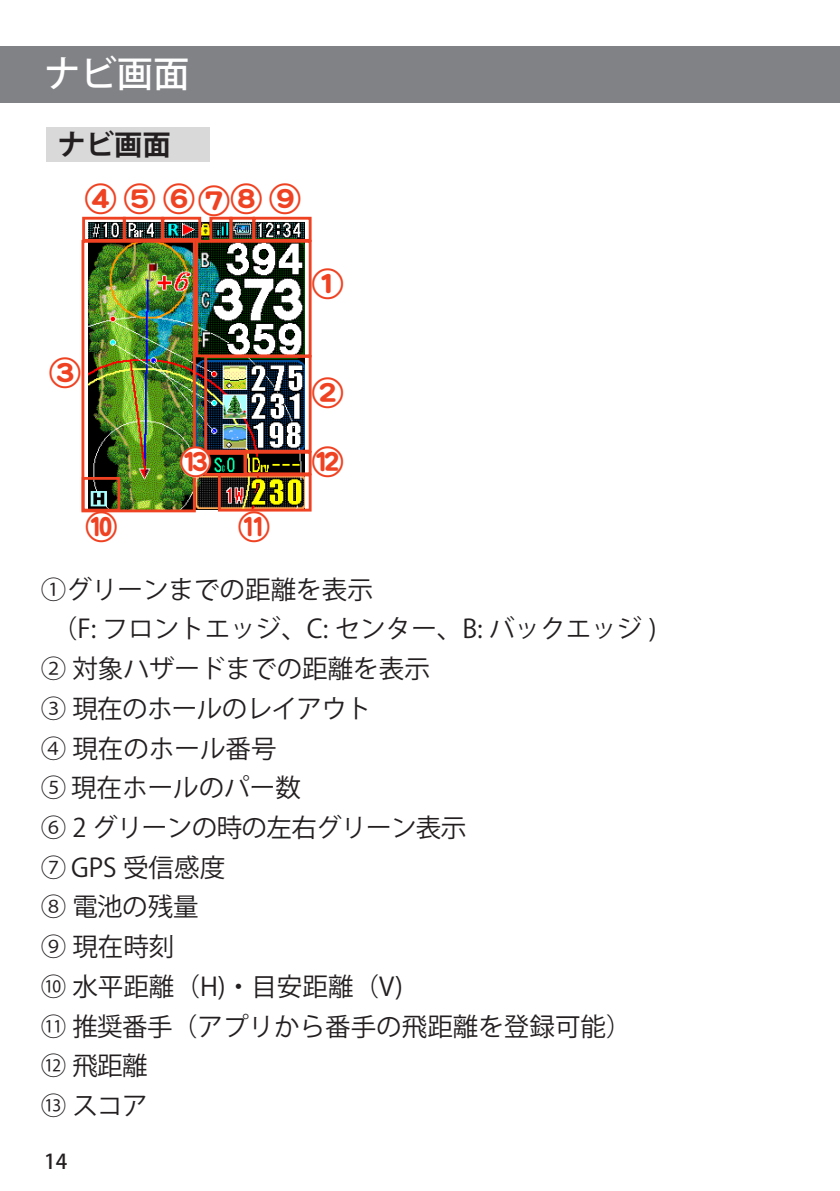
<style>
.page{position:relative;width:840px;height:1191px;background:#fff}
.page>*{position:absolute;margin:0;border:0;box-sizing:border-box;transform-origin:0 0}
.t1{font:500 36.4px "Koz Go Pro";color:#fff}
.t2{font:31.2px "DF Maru Gothic SB MP RKSJ H";letter-spacing:.23em;color:#ef4222}
.t3{font:700 28.4px "Koz Go Pro";color:#231f20}
.t4{font:25.6px "Koz Go Pro";color:#231f20}
.t5{font:25.6px "Koz Go Pro";letter-spacing:-.025em;color:#231f20}
.t6{font:500 20.4px "Koz Go Pro";color:#231f20}
</style>
<div class="page">
<div style="left:0;top:46px;width:839px;height:57px;background:#808285"></div>
<img style="left:88px;top:222px;width:216px;height:16px">
<div style="left:82px;top:217px;width:44px;height:25px;border:3px solid #ef4222"></div>
<div style="left:123px;top:217px;width:41px;height:24px;border:3px solid #ef4222"></div>
<div style="left:161px;top:217px;width:40px;height:24px;border:3px solid #ef4222"></div>
<div style="left:209px;top:217px;width:23px;height:25px;border:3px solid #ef4222"></div>
<div style="left:229px;top:217px;width:26px;height:25px;border:3px solid #ef4222"></div>
<div style="left:252px;top:217px;width:59px;height:25px;border:3px solid #ef4222"></div>
<img style="left:81px;top:238px;width:231px;height:275px">
<div style="left:82px;top:477px;width:38px;height:34px;border:3px solid #ef4222"></div>
<div style="left:46px;top:128px;width:163px;height:34px;background:#d9d9d9"></div>
<div style="left:244px;top:451px;width:67px;height:24px;border:3px solid #ef4222"></div>
<div style="left:204px;top:452px;width:42px;height:24px;border:3px solid #ef4222"></div>
<div style="left:180px;top:447px;width:30px;height:30px;background:#fff;border-radius:50%"></div>
<h1 class="t1" style="left:44px;top:51px;width:147px">ナビ画面</h1>
<p class="t3" style="left:57px;top:127px;width:115px">ナビ画面</p>
<p class="t2" style="left:85px;top:183px;width:217px">④⑤⑥⑦⑧⑨</p>
<p class="t2" style="left:312px;top:268px;width:33px">①</p>
<p class="t2" style="left:49px;top:357px;width:33px">③</p>
<p class="t2" style="left:180px;top:446px;width:33px">⑬</p>
<p class="t2" style="left:86px;top:511px;width:33px">⑩</p>
<p class="t2" style="left:238px;top:511px;width:33px">⑪</p>
<p class="t2" style="left:312px;top:377px;width:33px">②</p>
<p class="t2" style="left:312px;top:446px;width:33px">⑫</p>
<p class="t4" style="left:41px;top:572px;width:333px">①グリーンまでの距離を表示</p>
<p class="t4" style="left:52px;top:612px;width:606px">（F: フロントエッジ、C: センター、B: バックエッジ )</p>
<p class="t4" style="left:41px;top:652px;width:390px">② 対象ハザードまでの距離を表示</p>
<p class="t5" style="left:41px;top:692px;width:332px">③ 現在のホールのレイアウト</p>
<p class="t4" style="left:41px;top:731px;width:237px">④ 現在のホール番号</p>
<p class="t4" style="left:41px;top:771px;width:261px">⑤ 現在ホールのパー数</p>
<p class="t5" style="left:41px;top:811px;width:451px">⑥ 2 グリーンの時の左右グリーン表示　</p>
<p class="t4" style="left:41px;top:850px;width:211px">⑦ GPS 受信感度　</p>
<p class="t4" style="left:41px;top:890px;width:159px">⑧ 電池の残量</p>
<p class="t4" style="left:41px;top:930px;width:135px">⑨ 現在時刻</p>
<p class="t4" style="left:41px;top:969px;width:363px">⑩ 水平距離（H)・目安距離（V)</p>
<p class="t4" style="left:41px;top:1009px;width:592px">⑪ 推奨番手（アプリから番手の飛距離を登録可能）</p>
<p class="t4" style="left:41px;top:1049px;width:108px">⑫ 飛距離</p>
<p class="t4" style="left:41px;top:1089px;width:108px">⑬ スコア</p>
<p class="t6" style="left:44px;top:1148px;width:24px">14</p>
</div>
